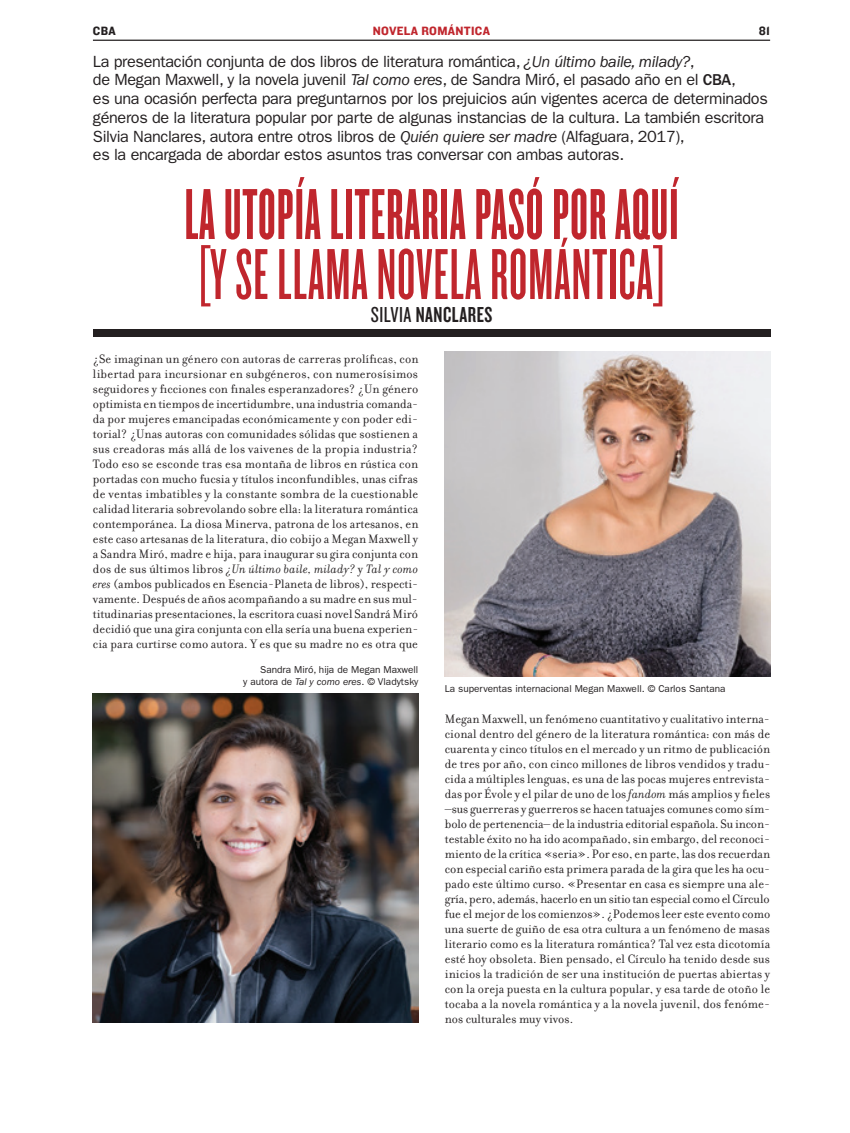
<style>
.page{position:relative;width:850px;height:1133px;background:#fff}
.page>*{position:absolute;margin:0;border:0;box-sizing:border-box;transform-origin:0 0}
.t1{font:75px "Knockout HTF66 Full Flyweight";letter-spacing:.015em;color:#c0262d}
.t2{font:75px "Knockout HTF46 Flyweight";letter-spacing:.015em;color:#c0262d}
.t3{font:22.5px "Knockout HTF48 Featherweight";letter-spacing:.025em;color:#231f20}
.t4{font:16.25px/18.8px "ITC Franklin Gothic Std";letter-spacing:-.02em;color:#231f20}
.t5{font:13.12px/15px "Filosofia";letter-spacing:.01em;color:#231f20;text-align:justify}
.t6{font:12.5px "Knockout HTF51 Middleweight";letter-spacing:.025em;color:#c0262d}
.t7{font:12.5px "Knockout HTF51 Middleweight";color:#231f20}
.t8{font:10px/12px "ITC Franklin Gothic Std";color:#231f20;text-align:right}
.s1{font-style:italic}
.s2{font-weight:500}
.s3{font-family:"Knockout HTF28 Junior Featherwt"}
</style>
<div class="page">
<hr style="left:93px;top:40px;width:677px;height:1px;background:#231f20">
<div style="left:93px;top:329px;width:677px;height:8px;background:#231f20"></div>
<img style="left:93px;top:694px;width:325px;height:329px">
<img style="left:445px;top:352px;width:325px;height:325px">
<p class="t7" style="left:93px;top:25px;width:24px">CBA</p>
<p class="t6" style="left:373px;top:25px;width:119px">NOVELA ROMÁNTICA</p>
<p class="t7" style="left:758px;top:25px;width:13px">81</p>
<p class="t4" style="left:93px;top:52px;width:676px">La presentación conjunta de dos libros de literatura romántica, <span class="s1">¿Un último baile, milady?</span>,<br>de Megan Maxwell, y la novela juvenil <span class="s1">Tal como eres</span>, de Sandra Miró, el pasado año en el <span class="s2">CBA</span>,<br>es una ocasión perfecta para preguntarnos por los prejuicios aún vigentes acerca de determinados géneros de la literatura popular por parte de algunas instancias de la cultura. La también escritora Silvia Nanclares, autora entre otros libros de <span class="s1">Quién quiere ser madre</span> (Alfaguara, 2017),<br>es la encargada de abordar estos asuntos tras conversar con ambas autoras.</p>
<h1 class="t1" style="left:184px;top:176px;width:495px">LA UTOPÍA LITERARIA PASÓ POR AQUÍ</h1>
<h1 class="t2" style="left:197px;top:237px;width:470px">[Y SE LLAMA NOVELA ROMÁNTICA]</h1>
<h2 class="t3" style="left:370px;top:303px;width:123px"><span class="s3">SILVIA</span> NANCLARES</h2>
<p class="t5" style="left:93px;top:351px;width:327px">¿Se imaginan un género con autoras de carreras prolíficas, con libertad para incursionar en subgéneros, con numerosísimos seguidores y ficciones con finales esperanzadores? ¿Un género optimista en tiempos de incertidumbre, una industria comanda&shy;da por mujeres emancipadas económicamente y con poder edi&shy;torial? ¿Unas autoras con comunidades sólidas que sostienen a sus creadoras más allá de los vaivenes de la propia industria?<br>Todo eso se esconde tras esa montaña de libros en rústica con portadas con mucho fucsia y títulos inconfundibles, unas cifras de ventas imbatibles y la constante sombra de la cuestionable calidad literaria sobrevolando sobre ella: la literatura romántica contemporánea. La diosa Minerva, patrona de los artesanos, en este caso artesanas de la literatura, dio cobijo a Megan Maxwell y a Sandra Miró, madre e hija, para inaugurar su gira conjunta con dos de sus últimos libros <span class="s1">¿Un último baile, milady?</span> y <span class="s1">Tal y como eres</span> (ambos publicados en Esencia-Planeta de libros), respecti&shy;vamente. Después de años acompañando a su madre en sus mul&shy;titudinarias presentaciones, la escritora cuasi novel Sandrá Miró decidió que una gira conjunta con ella sería una buena experien&shy;cia para curtirse como autora. Y es que su madre no es otra que</p>
<p class="t8" style="left:243px;top:664px;width:176px">Sandra Miró, hija de Megan Maxwell<br>y autora de <span class="s1">Tal y como eres</span>. © Vladytsky</p>
<p class="t8" style="left:445px;top:683px;width:282px">La superventas internacional Megan Maxwell. © Carlos Santana</p>
<p class="t5" style="left:445px;top:711px;width:327px">Megan Maxwell, un fenómeno cuantitativo y cualitativo interna&shy;cional dentro del género de la literatura romántica: con más de cuarenta y cinco títulos en el mercado y un ritmo de publicación de tres por año, con cinco millones de libros vendidos y tradu&shy;cida a múltiples lenguas, es una de las pocas mujeres entrevista&shy;das por Évole y el pilar de uno de los <span class="s1">fandom</span> más amplios y fieles –sus guerreras y guerreros se hacen tatuajes comunes como sím&shy;bolo de pertenencia– de la industria editorial española. Su incon&shy;testable éxito no ha ido acompañado, sin embargo, del reconoci&shy;miento de la crítica «seria». Por eso, en parte, las dos recuerdan con especial cariño esta primera parada de la gira que les ha ocu&shy;pado este último curso. «Presentar en casa es siempre una ale&shy;gría, pero, además, hacerlo en un sitio tan especial como el Círculo fue el mejor de los comienzos». ¿Podemos leer este evento como una suerte de guiño de esa otra cultura a un fenómeno de masas literario como es la literatura romántica? Tal vez esta dicotomía esté hoy obsoleta. Bien pensado, el Círculo ha tenido desde sus inicios la tradición de ser una institución de puertas abiertas y con la oreja puesta en la cultura popular, y esa tarde de otoño le tocaba a la novela romántica y a la novela juvenil, dos fenóme&shy;nos culturales muy vivos.</p>
</div>
